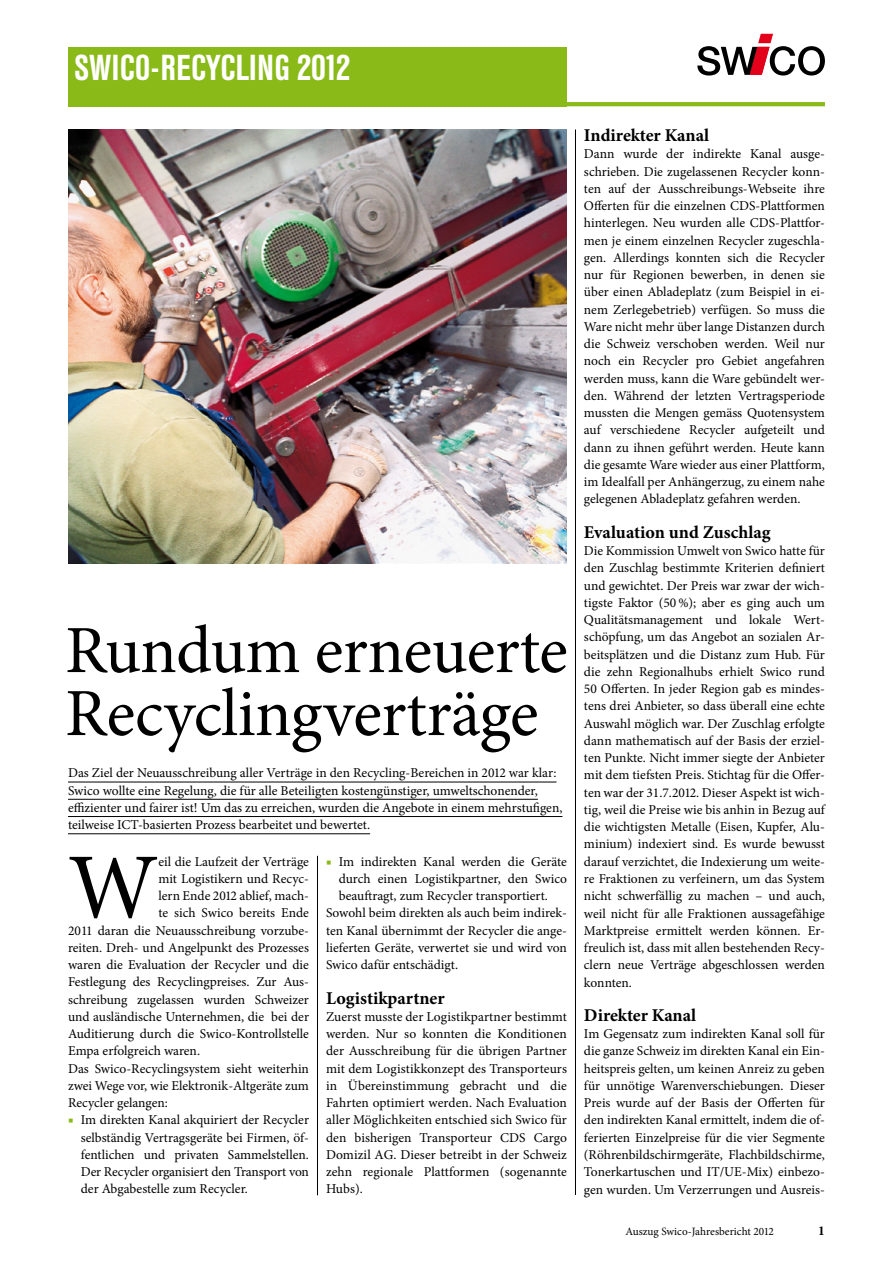
<style>
.page{position:relative;width:893px;height:1263px;background:#fff}
.page>*{position:absolute;margin:0;border:0;box-sizing:border-box;transform-origin:0 0}
.t1{font:93.15px "Minion Pro";color:#000}
.t2{font:67.5px/63px "Minion Pro";letter-spacing:-.01em;color:#000}
.t3{font:500 36px "Helvetica Con BQ";letter-spacing:.02em;color:#fff}
.t4{font:700 18px "Minion Pro";color:#000}
.t5{font:13.5px/17.2px "Minion Pro";color:#000;text-align:justify}
.t6{font:700 13.5px "Minion Pro";color:#000}
.t7{font:11.25px "Minion Pro";color:#000}
.s1{color:#89ba17}
</style>
<div class="page">
<div style="left:68px;top:47px;width:499px;height:59px;background:#89ba17"></div>
<hr style="left:575px;top:129px;width:1px;height:1066px;background:#000">
<hr style="left:68px;top:782px;width:488px;height:1px;background:#000">
<hr style="left:68px;top:799px;width:470px;height:1px;background:#000">
<hr style="left:68px;top:816px;width:494px;height:1px;background:#000">
<hr style="left:68px;top:833px;width:302px;height:1px;background:#000">
<hr style="left:317px;top:856px;width:1px;height:339px;background:#000">
<img style="left:68px;top:129px;width:499px;height:434px">
<svg style="left:697px;top:34px;width:128px;height:42px"></svg>
<hr style="left:68px;top:102px;width:757px;height:4px;background:#89ba17">
<h3 class="t3" style="left:74px;top:48px;width:278px">SWICO-RECYCLING 2012</h3>
<h2 class="t2" style="left:65px;top:619px;width:504px">Rundum erneuerte<br>Recyclingverträge</h2>
<p class="t5" style="left:68px;top:764px;width:496px;text-align:left">Das Ziel der Neuausschreibung aller Verträge in den Recycling-Bereichen in 2012 war klar:<br>Swico wollte eine Regelung, die für alle Beteiligten kostengünstiger, umweltschonender, effizienter und fairer ist! Um das zu erreichen, wurden die Angebote in einem mehrstufigen, teilweise ICT-basierten Prozess bearbeitet und bewertet.</p>
<h1 class="t1" style="left:68px;top:825px;width:92px">W</h1>
<p class="t5" style="left:158px;top:853px;width:152px">eil die Laufzeit der Verträge</p>
<p class="t5" style="left:158px;top:870px;width:152px">mit Logistikern und Recyc-</p>
<p class="t5" style="left:158px;top:887px;width:152px">lern Ende 2012 ablief, mach-</p>
<p class="t5" style="left:158px;top:904px;width:152px">te sich Swico bereits Ende</p>
<p class="t5" style="left:68px;top:922px;width:242px">2011 daran die Neuausschreibung vorzube-</p>
<p class="t5" style="left:68px;top:939px;width:242px">reiten. Dreh- und Angelpunkt des Prozesses</p>
<p class="t5" style="left:68px;top:956px;width:242px">waren die Evaluation der Recycler und die</p>
<p class="t5" style="left:68px;top:973px;width:242px">Festlegung des Recyclingpreises. Zur Aus-</p>
<p class="t5" style="left:68px;top:991px;width:242px">schreibung zugelassen wurden Schweizer</p>
<p class="t5" style="left:68px;top:1008px;width:242px">und ausländische Unternehmen, die bei der</p>
<p class="t5" style="left:68px;top:1025px;width:242px">Auditierung durch die Swico-Kontrollstelle</p>
<p class="t5" style="left:68px;top:1042px;width:134px">Empa erfolgreich waren.</p>
<p class="t5" style="left:68px;top:1060px;width:242px">Das Swico-Recyclingsystem sieht weiterhin</p>
<p class="t5" style="left:68px;top:1077px;width:242px">zwei Wege vor, wie Elektronik-Altgeräte zum</p>
<p class="t5" style="left:68px;top:1094px;width:101px">Recycler gelangen:</p>
<p class="t5" style="left:81px;top:1111px;width:230px;text-indent:-13px"><span class="s1">■</span> Im direkten Kanal akquiriert der Recycler selbständig Vertragsgeräte bei Firmen, öf&shy;fentlichen und privaten Sammelstellen.<br>Der Recycler organisiert den Transport von der Abgabestelle zum Recycler.</p>
<p class="t5" style="left:326px;top:853px;width:242px"><span class="s1">■</span> Im indirekten Kanal werden die Geräte</p>
<p class="t5" style="left:339px;top:870px;width:230px">durch einen Logistikpartner, den Swico</p>
<p class="t5" style="left:339px;top:887px;width:211px">beauftragt, zum Recycler transportiert.</p>
<p class="t5" style="left:326px;top:904px;width:242px">Sowohl beim direkten als auch beim indirek-</p>
<p class="t5" style="left:326px;top:922px;width:242px">ten Kanal übernimmt der Recycler die ange-</p>
<p class="t5" style="left:326px;top:939px;width:242px">lieferten Geräte, verwertet sie und wird von</p>
<p class="t5" style="left:326px;top:956px;width:134px">Swico dafür entschädigt.</p>
<h3 class="t4" style="left:326px;top:985px;width:120px">Logistikpartner</h3>
<p class="t5" style="left:326px;top:1008px;width:242px">Zuerst musste der Logistikpartner bestimmt werden. Nur so konnten die Konditionen der Ausschreibung für die übrigen Partner mit dem Logistikkonzept des Transporteurs in Übereinstimmung gebracht und die Fahrten optimiert werden. Nach Evaluation aller Möglichkeiten entschied sich Swico für den bisherigen Transporteur CDS Cargo Domizil AG. Dieser betreibt in der Schweiz zehn regionale Plattformen (sogenannte Hubs).</p>
<h3 class="t4" style="left:584px;top:123px;width:127px">Indirekter Kanal</h3>
<p class="t5" style="left:584px;top:145px;width:242px">Dann wurde der indirekte Kanal ausge&shy;schrieben. Die zugelassenen Recycler konn&shy;ten auf der Ausschreibungs-Webseite ihre Offerten für die einzelnen CDS-Plattformen hinterlegen. Neu wurden alle CDS-Plattfor&shy;men je einem einzelnen Recycler zugeschla&shy;gen. Allerdings konnten sich die Recycler nur für Regionen bewerben, in denen sie über einen Abladeplatz (zum Beispiel in ei&shy;nem Zerlegebetrieb) verfügen. So muss die Ware nicht mehr über lange Distanzen durch die Schweiz verschoben werden. Weil nur noch ein Recycler pro Gebiet angefahren werden muss, kann die Ware gebündelt wer&shy;den. Während der letzten Vertragsperiode mussten die Mengen gemäss Quotensystem auf verschiedene Recycler aufgeteilt und dann zu ihnen geführt werden. Heute kann die gesamte Ware wieder aus einer Plattform, im Idealfall per Anhängerzug, zu einem nahe gelegenen Abladeplatz gefahren werden.</p>
<h3 class="t4" style="left:584px;top:519px;width:188px">Evaluation und Zuschlag</h3>
<p class="t5" style="left:584px;top:542px;width:242px">Die Kommission Umwelt von Swico hatte für den Zuschlag bestimmte Kriterien definiert und gewichtet. Der Preis war zwar der wich&shy;tigste Faktor (50 %); aber es ging auch um Qualitätsmanagement und lokale Wert&shy;schöpfung, um das Angebot an sozialen Ar&shy;beitsplätzen und die Distanz zum Hub. Für die zehn Regionalhubs erhielt Swico rund 50 Offerten. In jeder Region gab es mindes&shy;tens drei Anbieter, so dass überall eine echte Auswahl möglich war. Der Zuschlag erfolgte dann mathematisch auf der Basis der erziel&shy;ten Punkte. Nicht immer siegte der Anbieter mit dem tiefsten Preis. Stichtag für die Offer&shy;ten war der 31.7.2012. Dieser Aspekt ist wich&shy;tig, weil die Preise wie bis anhin in Bezug auf die wichtigsten Metalle (Eisen, Kupfer, Alu&shy;minium) indexiert sind. Es wurde bewusst darauf verzichtet, die Indexierung um weite&shy;re Fraktionen zu verfeinern, um das System nicht schwerfällig zu machen – und auch, weil nicht für alle Fraktionen aussagefähige Marktpreise ermittelt werden können. Er&shy;freulich ist, dass mit allen bestehenden Recy&shy;clern neue Verträge abgeschlossen werden konnten.</p>
<h3 class="t4" style="left:584px;top:1002px;width:114px">Direkter Kanal</h3>
<p class="t5" style="left:584px;top:1025px;width:242px">Im Gegensatz zum indirekten Kanal soll für die ganze Schweiz im direkten Kanal ein Ein&shy;heitspreis gelten, um keinen Anreiz zu geben für unnötige Warenverschiebungen. Dieser Preis wurde auf der Basis der Offerten für den indirekten Kanal ermittelt, indem die of&shy;ferierten Einzelpreise für die vier Segmente (Röhrenbildschirmgeräte, Flachbildschirme, Tonerkartuschen und IT/UE-Mix) einbezo&shy;gen wurden. Um Verzerrungen und Ausreis-</p>
<p class="t7" style="left:625px;top:1223px;width:150px">Auszug Swico-Jahresbericht 2012</p>
<p class="t6" style="left:818px;top:1221px;width:8px">1</p>
</div>
